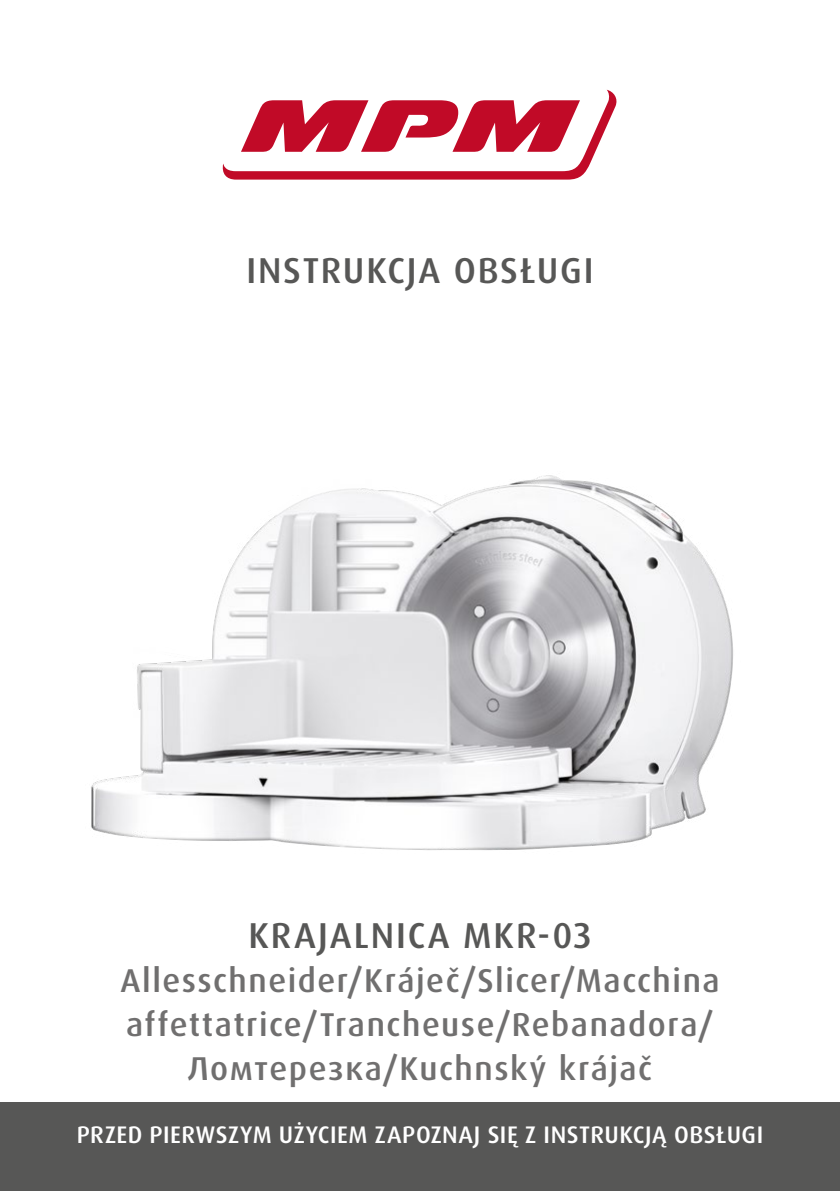
<style>
.page{position:relative;width:840px;height:1191px;background:#fff}
.page>*{position:absolute;margin:0;border:0;box-sizing:border-box;transform-origin:0 0}
.t1{font:500 36px "Dax Pro";letter-spacing:.05em;color:#575756}
.t2{font:500 33px/44px "Dax Pro";letter-spacing:.045em;color:#706f6f;text-align:center}
.t3{font:500 24px "Dax Pro";letter-spacing:.02em;color:#fff}
</style>
<div class="page">
<div style="left:0;top:1102px;width:839px;height:89px;background:#575756"></div>
<svg style="left:222px;top:90px;width:395px;height:90px"></svg>
<img style="left:91px;top:475px;width:642px;height:375px">
<p class="t1" style="left:246px;top:247px;width:348px">INSTRUKCJA OBSŁUGI</p>
<p class="t1" style="left:248px;top:912px;width:344px">KRAJALNICA MKR-03</p>
<p class="t2" style="left:120px;top:958px;width:600px">Allesschneider/Kráječ/Slicer/Macchina affettatrice/Trancheuse/Rebanadora/<br>Ломтерезка/Kuchnský krájač</p>
<p class="t3" style="left:77px;top:1119px;width:687px">PRZED PIERWSZYM UŻYCIEM ZAPOZNAJ SIĘ Z INSTRUKCJĄ OBSŁUGI</p>
</div>
